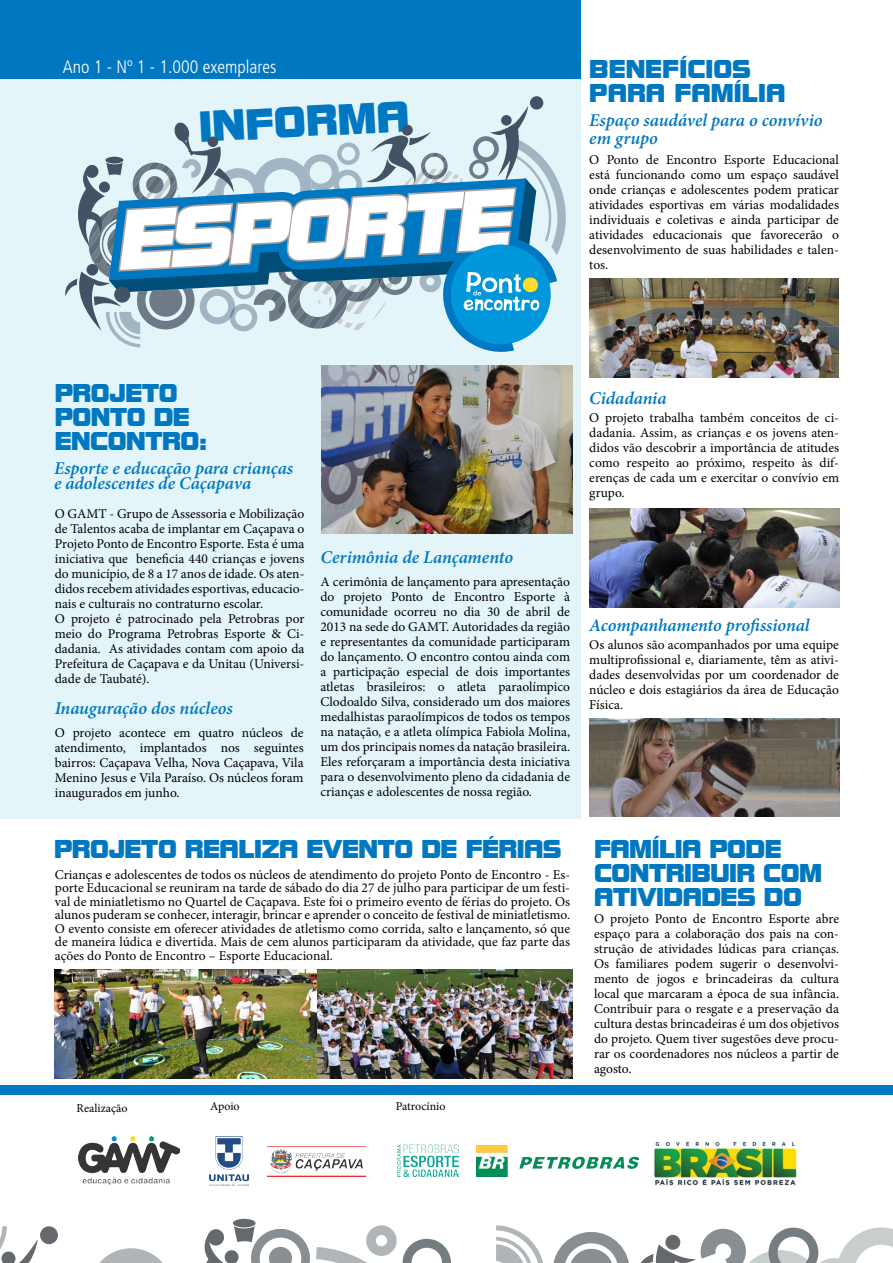
<style>
.page{position:relative;width:893px;height:1263px;background:#fff}
.page>*{position:absolute;margin:0;border:0;box-sizing:border-box;transform-origin:0 0}
.t1{font:40.5px "Bolt Bold IT Cby BT";color:#0078c1}
.t2{font:24px/24px "Bolt Bold IT Cby BT";letter-spacing:-.025em;color:#0078c1}
.t3{font:24px/24px "Bolt Bold IT Cby BT";color:#0078c1}
.t4{font:italic 600 18px/15px "Minion Pro";letter-spacing:-.005em;color:#0078c1}
.t5{font:300 condensed 18px "Frutiger";color:#fff}
.t6{font:13.5px/15px "Minion Pro";color:#000;text-align:justify}
.t7{font:12px "Minion Pro";color:#000}
</style>
<div class="page">
<div style="left:0;top:9px;width:580px;height:809px;background:#e4f5fa"></div>
<div style="left:0;top:0;width:580px;height:78px;background:#0078c1"></div>
<div style="left:0;top:1085px;width:893px;height:9px;background:#0078c1"></div>
<img style="left:322px;top:365px;width:250px;height:168px">
<svg style="left:65px;top:96px;width:501px;height:256px"></svg>
<img style="left:589px;top:278px;width:250px;height:99px">
<img style="left:589px;top:718px;width:250px;height:99px">
<img style="left:589px;top:508px;width:250px;height:99px">
<img style="left:54px;top:970px;width:518px;height:108px">
<img style="left:210px;top:1136px;width:38px;height:49px">
<img style="left:477px;top:1145px;width:162px;height:31px">
<img style="left:268px;top:1146px;width:97px;height:30px">
<img style="left:654px;top:1141px;width:144px;height:45px">
<img style="left:397px;top:1144px;width:61px;height:32px">
<img style="left:79px;top:1137px;width:100px;height:47px">
<svg style="left:0;top:1226px;width:163px;height:37px"></svg>
<svg style="left:204px;top:1219px;width:247px;height:44px"></svg>
<svg style="left:496px;top:1225px;width:397px;height:38px"></svg>
<h3 class="t5" style="left:63px;top:56px;width:215px">Ano 1 - Nº 1 - 1.000 exemplares</h3>
<h1 class="t1" style="left:198px;top:105px;width:212px;rotate:-3deg">INFORMA</h1>
<h2 class="t3" style="left:589px;top:58px;width:198px">BENEFÍCIOS<br>PARA FAMÍLIA</h2>
<h3 class="t4" style="left:589px;top:111px;width:235px;line-height:18px">Espaço saudável para o convívio em grupo</h3>
<p class="t6" style="left:589px;top:152px;width:251px">O Ponto de Encontro Esporte Educacional está funcionando como um espaço saudável onde crianças e adolescentes podem praticar atividades esportivas em várias modalidades individuais e coletivas e ainda participar de atividades educacionais que favorecerão o desenvolvimento de suas habilidades e talen&shy;tos.</p>
<h2 class="t2" style="left:55px;top:381px;width:155px">PROJETO<br>PONTO DE<br>ENCONTRO:</h2>
<h3 class="t4" style="left:54px;top:461px;width:241px">Esporte e educação para crianças e adolescentes de Caçapava</h3>
<p class="t6" style="left:55px;top:506px;width:251px;text-align:left">O GAMT - Grupo de Assessoria e Mobilização de Talentos acaba de implantar em Caçapava o Projeto Ponto de Encontro Esporte. Esta é uma iniciativa que beneficia 440 crianças e jovens do município, de 8 a 17 anos de idade. Os aten&shy;didos recebem atividades esportivas, educacio&shy;nais e culturais no contraturno escolar.<br>O projeto é patrocinado pela Petrobras por meio do Programa Petrobras Esporte &amp; Ci&shy;dadania. As atividades contam com apoio da Prefeitura de Caçapava e da Unitau (Universi&shy;dade de Taubaté).</p>
<h3 class="t4" style="left:55px;top:700px;width:179px">Inauguração dos núcleos</h3>
<p class="t6" style="left:55px;top:725px;width:250px">O projeto acontece em quatro núcleos de atendimento, implantados nos seguintes bairros: Caçapava Velha, Nova Caçapava, Vila Menino Jesus e Vila Paraíso. Os núcleos foram inaugurados em junho.</p>
<h3 class="t4" style="left:320px;top:549px;width:194px">Cerimônia de Lançamento</h3>
<p class="t6" style="left:320px;top:574px;width:251px">A cerimônia de lançamento para apresentação do projeto Ponto de Encontro Esporte à comunidade ocorreu no dia 30 de abril de 2013 na sede do GAMT. Autoridades da região e representantes da comunidade participaram do lançamento. O encontro contou ainda com a participação especial de dois importantes atletas brasileiros: o atleta paraolímpico Clodoaldo Silva, considerado um dos maiores medalhistas paraolímpicos de todos os tempos na natação, e a atleta olímpica Fabiola Molina, um dos principais nomes da natação brasileira.<br>Eles reforçaram a importância desta iniciativa para o desenvolvimento pleno da cidadania de crianças e adolescentes de nossa região.</p>
<h2 class="t2" style="left:54px;top:837px;width:509px">PROJETO REALIZA EVENTO DE FÉRIAS</h2>
<p class="t6" style="left:55px;top:867px;width:517px;line-height:13.5px">Crianças e adolescentes de todos os núcleos de atendimento do projeto Ponto de Encontro - Es&shy;porte Educacional se reuniram na tarde de sábado do dia 27 de julho para participar de um festi&shy;val de miniatletismo no Quartel de Caçapava. Este foi o primeiro evento de férias do projeto. Os alunos puderam se conhecer, interagir, brincar e aprender o conceito de festival de miniatletismo.<br>O evento consiste em oferecer atividades de atletismo como corrida, salto e lançamento, só que de maneira lúdica e divertida. Mais de cem alunos participaram da atividade, que faz parte das ações do Ponto de Encontro – Esporte Educacional.</p>
<p class="t7" style="left:77px;top:1100px;width:53px">Realização</p>
<p class="t7" style="left:210px;top:1098px;width:31px">Apoio</p>
<p class="t7" style="left:396px;top:1098px;width:51px">Patrocínio</p>
<h3 class="t4" style="left:589px;top:390px;width:79px">Cidadania</h3>
<p class="t6" style="left:589px;top:410px;width:251px">O projeto trabalha também conceitos de ci&shy;dadania. Assim, as crianças e os jovens aten&shy;didos vão descobrir a importância de atitudes como respeito ao próximo, respeito às dif&shy;erenças de cada um e exercitar o convívio em grupo.</p>
<h3 class="t4" style="left:589px;top:617px;width:222px">Acompanhamento profissional</h3>
<p class="t6" style="left:589px;top:637px;width:251px">Os alunos são acompanhados por uma equipe multiprofissional e, diariamente, têm as ativi&shy;dades desenvolvidas por um coordenador de núcleo e dois estagiários da área de Educação Física.</p>
<h2 class="t2" style="left:594px;top:837px;width:230px">FAMÍLIA PODE<br>CONTRIBUIR COM<br>ATIVIDADES DO</h2>
<p class="t6" style="left:594px;top:911px;width:247px">O projeto Ponto de Encontro Esporte abre espaço para a colaboração dos pais na con&shy;strução de atividades lúdicas para crianças.<br>Os familiares podem sugerir o desenvolvi&shy;mento de jogos e brincadeiras da cultura local que marcaram a época de sua infância.<br>Contribuir para o resgate e a preservação da cultura destas brincadeiras é um dos objetivos do projeto. Quem tiver sugestões deve procu&shy;rar os coordenadores nos núcleos a partir de agosto.</p>
</div>
